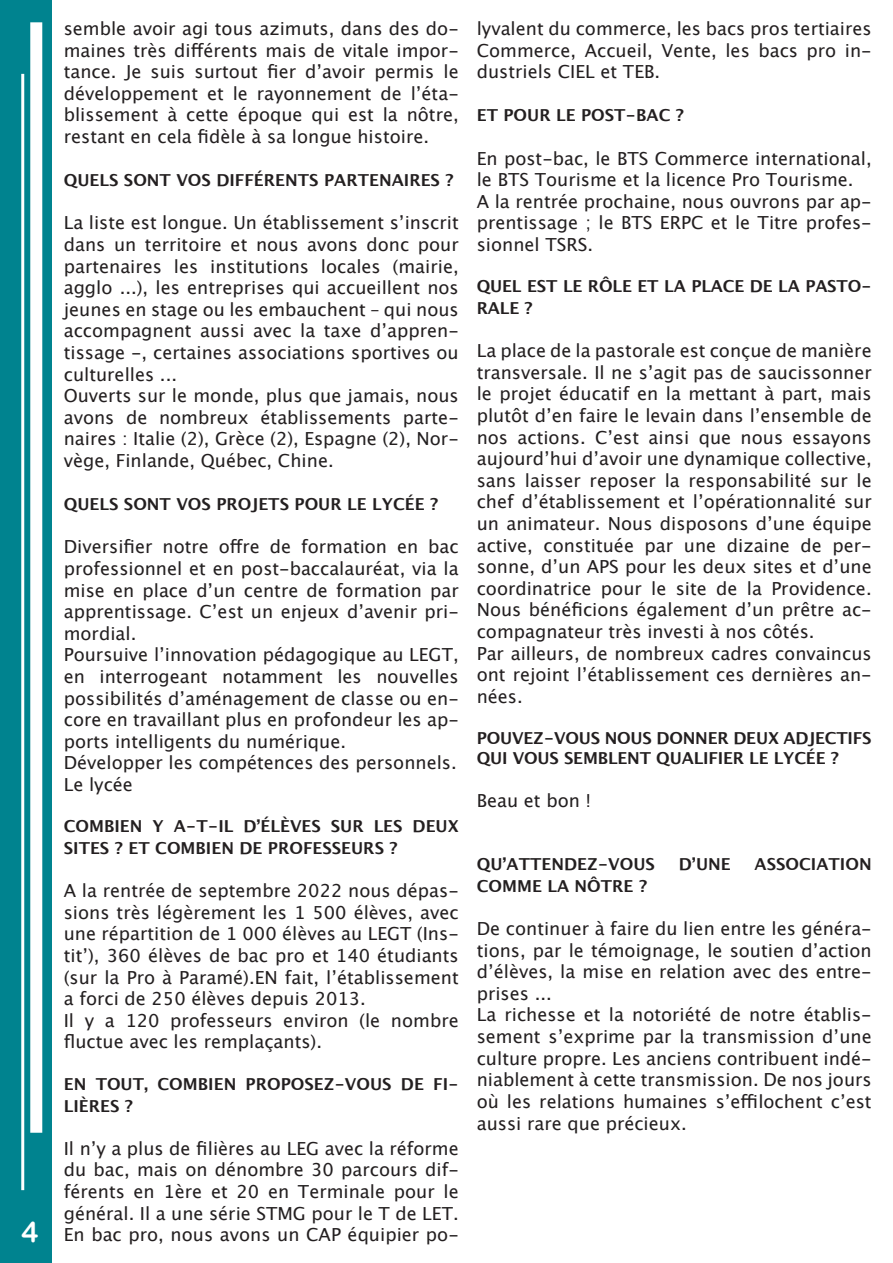
<style>
.page{position:relative;width:893px;height:1263px;background:#fff}
.page>*{position:absolute;margin:0;border:0;box-sizing:border-box;transform-origin:0 0}
.t1{font:28.5px "Arial Rounded MT Bold";color:#fff}
.t2{font:18px/21.6px "Lucida Grande";color:#231f20;text-align:justify}
.t3{font:700 16.5px/21.6px "Lucida Grande";color:#231f20}
</style>
<div class="page">
<div style="left:0;top:0;width:51px;height:1197px;background:#00838f"></div>
<div style="left:30px;top:22px;width:12px;height:1111px;background:#fff"></div>
<hr style="left:21px;top:74px;width:3px;height:1116px;background:#fff">
<div style="left:0;top:1197px;width:51px;height:66px;background:#00838f"></div>
<p class="t1" style="left:21px;top:1216px;width:18px">4</p>
<p class="t2" style="left:64px;top:18px;width:396px">semble avoir agi tous azimuts, dans des do&shy;maines très différents mais de vitale impor&shy;tance. Je suis surtout fier d’avoir permis le développement et le rayonnement de l’éta&shy;blissement à cette époque qui est la nôtre, restant en cela fidèle à sa longue histoire.</p>
<p class="t3" style="left:64px;top:169px;width:391px">QUELS SONT VOS DIFFÉRENTS PARTENAIRES ?</p>
<p class="t2" style="left:64px;top:212px;width:396px">La liste est longue. Un établissement s’inscrit dans un territoire et nous avons donc pour partenaires les institutions locales (mairie, agglo ...), les entreprises qui accueillent nos jeunes en stage ou les embauchent – qui nous accompagnent aussi avec la taxe d’appren&shy;tissage -, certaines associations sportives ou culturelles ...</p>
<p class="t2" style="left:64px;top:385px;width:396px">Ouverts sur le monde, plus que jamais, nous avons de nombreux établissements parte&shy;naires : Italie (2), Grèce (2), Espagne (2), Nor&shy;vège, Finlande, Québec, Chine.</p>
<p class="t3" style="left:64px;top:493px;width:376px">QUELS SONT VOS PROJETS POUR LE LYCÉE ?</p>
<p class="t2" style="left:64px;top:536px;width:396px">Diversifier notre offre de formation en bac professionnel et en post-baccalauréat, via la mise en place d’un centre de formation par apprentissage. C’est un enjeux d’avenir pri&shy;mordial.</p>
<p class="t2" style="left:64px;top:644px;width:396px">Poursuive l’innovation pédagogique au LEGT, en interrogeant notamment les nouvelles possibilités d’aménagement de classe ou en&shy;core en travaillant plus en profondeur les ap&shy;ports intelligents du numérique.</p>
<p class="t2" style="left:64px;top:752px;width:395px">Développer les compétences des personnels.</p>
<p class="t2" style="left:64px;top:774px;width:71px">Le lycée</p>
<p class="t3" style="left:64px;top:816px;width:396px">COMBIEN Y A-T-IL D’ÉLÈVES SUR LES DEUX<br>SITES ? ET COMBIEN DE PROFESSEURS ?</p>
<p class="t2" style="left:64px;top:880px;width:396px">A la rentrée de septembre 2022 nous dépas&shy;sions très légèrement les 1 500 élèves, avec une répartition de 1 000 élèves au LEGT (Ins&shy;tit’), 360 élèves de bac pro et 140 étudiants (sur la Pro à Paramé).EN fait, l’établissement a forci de 250 élèves depuis 2013.</p>
<p class="t2" style="left:64px;top:1010px;width:396px">Il y a 120 professeurs environ (le nombre fluctue avec les remplaçants).</p>
<p class="t3" style="left:64px;top:1073px;width:396px">EN TOUT, COMBIEN PROPOSEZ-VOUS DE FI-<br>LIÈRES ?</p>
<p class="t2" style="left:64px;top:1138px;width:396px">Il n’y a plus de filières au LEG avec la réforme du bac, mais on dénombre 30 parcours dif&shy;férents en 1ère et 20 en Terminale pour le général. Il a une série STMG pour le T de LET.</p>
<p class="t2" style="left:64px;top:1224px;width:396px">En bac pro, nous avons un CAP équipier po-</p>
<p class="t2" style="left:477px;top:18px;width:396px">lyvalent du commerce, les bacs pros tertiaires Commerce, Accueil, Vente, les bacs pro in&shy;dustriels CIEL et TEB.</p>
<p class="t3" style="left:477px;top:105px;width:209px">ET POUR LE POST-BAC ?</p>
<p class="t2" style="left:477px;top:148px;width:396px">En post-bac, le BTS Commerce international, le BTS Tourisme et la licence Pro Tourisme.</p>
<p class="t2" style="left:477px;top:191px;width:396px">A la rentrée prochaine, nous ouvrons par ap&shy;prentissage ; le BTS ERPC et le Titre profes&shy;sionnel TSRS.</p>
<p class="t3" style="left:477px;top:276px;width:396px">QUEL EST LE RÔLE ET LA PLACE DE LA PASTO-<br>RALE ?</p>
<p class="t2" style="left:477px;top:340px;width:396px">La place de la pastorale est conçue de manière transversale. Il ne s’agit pas de saucissonner le projet éducatif en la mettant à part, mais plutôt d’en faire le levain dans l’ensemble de nos actions. C’est ainsi que nous essayons aujourd’hui d’avoir une dynamique collective, sans laisser reposer la responsabilité sur le chef d’établissement et l’opérationnalité sur un animateur. Nous disposons d’une équipe active, constituée par une dizaine de per&shy;sonne, d’un APS pour les deux sites et d’une coordinatrice pour le site de la Providence.<br>Nous bénéficions également d’un prêtre ac&shy;compagnateur très investi à nos côtés.</p>
<p class="t2" style="left:477px;top:643px;width:396px">Par ailleurs, de nombreux cadres convaincus ont rejoint l’établissement ces dernières an&shy;nées.</p>
<p class="t3" style="left:477px;top:728px;width:396px;line-height:19.8px">POUVEZ-VOUS NOUS DONNER DEUX ADJECTIFS<br>QUI VOUS SEMBLENT QUALIFIER LE LYCÉE ?</p>
<p class="t2" style="left:477px;top:790px;width:116px">Beau et bon !</p>
<p class="t3" style="left:477px;top:853px;width:180px">QU’ATTENDEZ-VOUS</p>
<p class="t3" style="left:679px;top:853px;width:53px">D’UNE</p>
<p class="t3" style="left:755px;top:853px;width:119px">ASSOCIATION</p>
<p class="t3" style="left:477px;top:875px;width:172px">COMME LA NÔTRE ?</p>
<p class="t2" style="left:477px;top:918px;width:396px">De continuer à faire du lien entre les généra&shy;tions, par le témoignage, le soutien d’action d’élèves, la mise en relation avec des entre&shy;prises ...</p>
<p class="t2" style="left:477px;top:1004px;width:396px">La richesse et la notoriété de notre établis&shy;sement s’exprime par la transmission d’une culture propre. Les anciens contribuent indé&shy;niablement à cette transmission. De nos jours où les relations humaines s’effilochent c’est aussi rare que précieux.</p>
</div>
